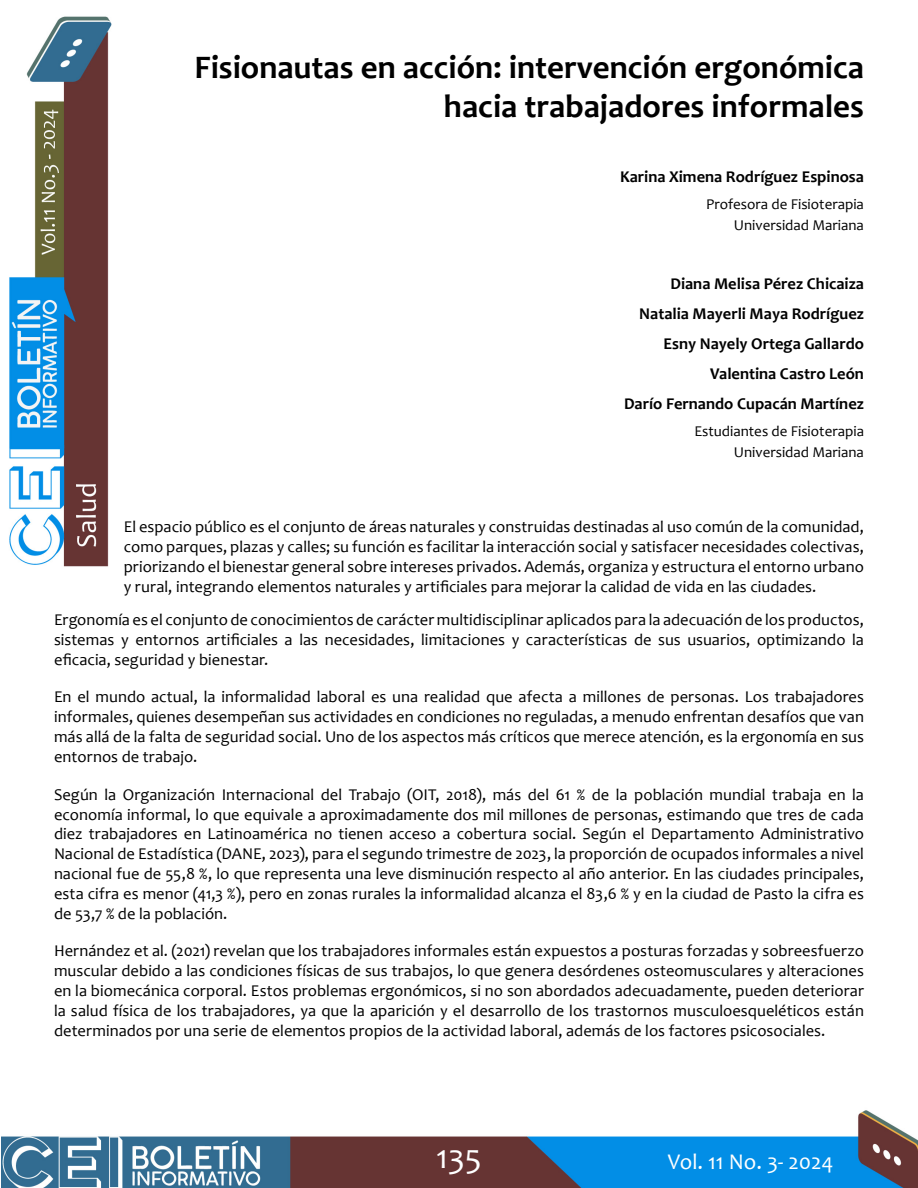
<style>
.page{position:relative;width:918px;height:1188px;background:#fff}
.page>*{position:absolute;margin:0;border:0;box-sizing:border-box;transform-origin:0 0}
.t1{font:34.5px "Candara";color:#fff}
.t2{font:700 33px/39px "Candara";color:#000;text-align:right}
.t3{font:22.5px "Candara";color:#fff}
.t4{font:16.5px/19.8px "Candara";color:#000;text-align:justify}
.t5{font:700 16.5px/30px "Candara";color:#000;text-align:right}
.t6{font:15px/21px "Candara";color:#000;text-align:right}
</style>
<div class="page">
<img style="left:1px;top:1110px;width:917px;height:78px">
<img style="left:9px;top:16px;width:102px;height:551px">
<h2 class="t2" style="left:194px;top:47px;width:671px">Fisionautas en acción: intervención ergonómica hacia trabajadores informales</h2>
<p class="t5" style="left:620px;top:161px;width:245px">Karina Ximena Rodríguez Espinosa</p>
<p class="t6" style="left:706px;top:193px;width:159px">Profesora de Fisioterapia<br>Universidad Mariana</p>
<p class="t5" style="left:624px;top:268px;width:242px">Diana Melisa Pérez Chicaiza<br>Natalia Mayerli Maya Rodríguez<br>Esny Nayely Ortega Gallardo<br>Valentina Castro León<br>Darío Fernando Cupacán Martínez</p>
<p class="t6" style="left:694px;top:420px;width:171px">Estudiantes de Fisioterapia<br>Universidad Mariana</p>
<p class="t4" style="left:124px;top:517px;width:742px">El espacio público es el conjunto de áreas naturales y construidas destinadas al uso común de la comunidad, como parques, plazas y calles; su función es facilitar la interacción social y satisfacer necesidades colectivas, priorizando el bienestar general sobre intereses privados. Además, organiza y estructura el entorno urbano y rural, integrando elementos naturales y artificiales para mejorar la calidad de vida en las ciudades.</p>
<p class="t4" style="left:54px;top:610px;width:811px">Ergonomía es el conjunto de conocimientos de carácter multidisciplinar aplicados para la adecuación de los productos, sistemas y entornos artificiales a las necesidades, limitaciones y características de sus usuarios, optimizando la eficacia, seguridad y bienestar.</p>
<p class="t4" style="left:54px;top:687px;width:812px">En el mundo actual, la informalidad laboral es una realidad que afecta a millones de personas. Los trabajadores informales, quienes desempeñan sus actividades en condiciones no reguladas, a menudo enfrentan desafíos que van más allá de la falta de seguridad social. Uno de los aspectos más críticos que merece atención, es la ergonomía en sus entornos de trabajo.</p>
<p class="t4" style="left:54px;top:784px;width:812px">Según la Organización Internacional del Trabajo (OIT, 2018), más del 61 % de la población mundial trabaja en la economía informal, lo que equivale a aproximadamente dos mil millones de personas, estimando que tres de cada diez trabajadores en Latinoamérica no tienen acceso a cobertura social. Según el Departamento Administrativo Nacional de Estadística (DANE, 2023), para el segundo trimestre de 2023, la proporción de ocupados informales a nivel nacional fue de 55,8 %, lo que representa una leve disminución respecto al año anterior. En las ciudades principales, esta cifra es menor (41,3 %), pero en zonas rurales la informalidad alcanza el 83,6 % y en la ciudad de Pasto la cifra es de 53,7 % de la población.</p>
<p class="t4" style="left:54px;top:941px;width:812px">Hernández et al. (2021) revelan que los trabajadores informales están expuestos a posturas forzadas y sobreesfuerzo muscular debido a las condiciones físicas de sus trabajos, lo que genera desórdenes osteomusculares y alteraciones en la biomecánica corporal. Estos problemas ergonómicos, si no son abordados adecuadamente, pueden deteriorar la salud física de los trabajadores, ya que la aparición y el desarrollo de los trastornos musculoesqueléticos están determinados por una serie de elementos propios de la actividad laboral, además de los factores psicosociales.</p>
<h1 class="t1" style="left:436px;top:1135px;width:47px">135</h1>
<h3 class="t3" style="left:668px;top:1148px;width:167px">Vol. 11 No. 3- 2024</h3>
</div>
